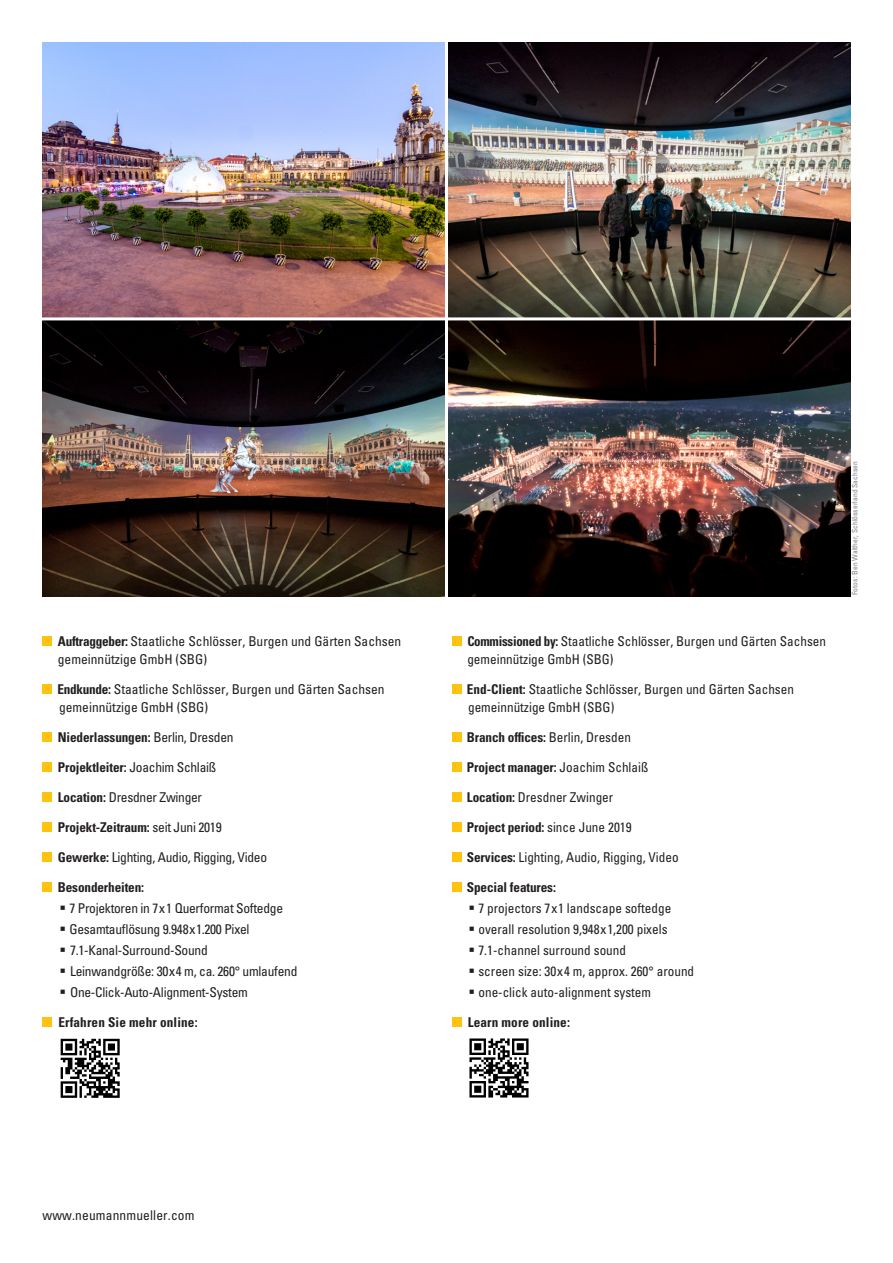
<style>
.page{position:relative;width:893px;height:1263px;background:#fff}
.page>*{position:absolute;margin:0;border:0;box-sizing:border-box;transform-origin:0 0}
.t1{font:condensed 13.5px/18px "Univers";color:#231f20}
.t2{font:condensed 13.5px/21px "Univers";letter-spacing:-.02em;color:#231f20}
.t3{font:700 condensed 13.5px "Univers";letter-spacing:-.01em;color:#231f20}
.t4{font:700 condensed 13.5px "Univers";letter-spacing:.01em;color:#231f20}
.t5{font:condensed 7.5px "Univers";letter-spacing:.01em;color:#808285}
.s1{font-weight:700}
.s2{font-weight:400}
</style>
<div class="page">
<img style="left:43px;top:43px;width:807px;height:274px">
<img style="left:43px;top:320px;width:807px;height:276px">
<hr style="left:445px;top:34px;width:3px;height:566px;background:#fff">
<div style="left:42px;top:1017px;width:10px;height:10px;background:#fec210"></div>
<svg style="left:60px;top:1038px;width:60px;height:60px"></svg>
<svg style="left:61px;top:1039px;width:59px;height:59px"></svg>
<div style="left:452px;top:1017px;width:9px;height:10px;background:#fec210"></div>
<div style="left:467px;top:1036px;width:64px;height:64px;background:linear-gradient(to right,#fff,#fff)"></div>
<svg style="left:469px;top:1038px;width:59px;height:59px"></svg>
<div style="left:43px;top:636px;width:9px;height:10px;background:#fec210"></div>
<div style="left:43px;top:684px;width:9px;height:10px;background:#fec210"></div>
<div style="left:43px;top:732px;width:9px;height:10px;background:#fec210"></div>
<div style="left:43px;top:762px;width:9px;height:10px;background:#fec210"></div>
<div style="left:43px;top:792px;width:9px;height:10px;background:#fec210"></div>
<div style="left:43px;top:822px;width:9px;height:10px;background:#fec210"></div>
<div style="left:43px;top:852px;width:9px;height:10px;background:#fec210"></div>
<div style="left:43px;top:882px;width:9px;height:10px;background:#fec210"></div>
<div style="left:452px;top:636px;width:9px;height:10px;background:#fec210"></div>
<div style="left:452px;top:684px;width:9px;height:10px;background:#fec210"></div>
<div style="left:452px;top:732px;width:9px;height:10px;background:#fec210"></div>
<div style="left:452px;top:762px;width:9px;height:10px;background:#fec210"></div>
<div style="left:452px;top:792px;width:9px;height:10px;background:#fec210"></div>
<div style="left:452px;top:822px;width:9px;height:10px;background:#fec210"></div>
<div style="left:452px;top:852px;width:9px;height:10px;background:#fec210"></div>
<div style="left:452px;top:882px;width:9px;height:10px;background:#fec210"></div>
<p class="t1" style="left:58px;top:632px;width:345px"><span class="s1">Auftraggeber:</span> Staatliche Schlösser, Burgen und Gärten Sachsen gemeinnützige GmbH (SBG)</p>
<p class="t1" style="left:57px;top:680px;width:329px"><span class="s1">Endkunde:</span> Staatliche Schlösser, Burgen und Gärten Sachsen gemeinnützige GmbH (SBG)</p>
<p class="t3" style="left:58px;top:729px;width:177px">Niederlassungen: <span class="s2">Berlin, Dresden</span></p>
<p class="t3" style="left:58px;top:759px;width:160px">Projektleiter: <span class="s2">Joachim Schlaiß</span></p>
<p class="t2" style="left:58px;top:786px;width:146px"><span class="s1">Location:</span> Dresdner Zwinger</p>
<p class="t3" style="left:58px;top:819px;width:165px">Projekt-Zeitraum: <span class="s2">seit Juni 2019</span></p>
<p class="t2" style="left:58px;top:846px;width:211px"><span class="s1">Gewerke:</span> Lighting, Audio, Rigging, Video</p>
<p class="t3" style="left:58px;top:879px;width:88px">Besonderheiten:</p>
<p class="t2" style="left:69px;top:897px;width:230px">7 Projektoren in 7x1 Querformat Softedge Gesamtauflösung 9.948x1.200 Pixel 7.1-Kanal-Surround-Sound<br>Leinwandgröße: 30x4 m, ca. 260° umlaufend One-Click-Auto-Alignment-System</p>
<p class="t1" style="left:467px;top:632px;width:360px"><span class="s1">Commissioned by:</span> Staatliche Schlösser, Burgen und Gärten Sachsen gemeinnützige GmbH (SBG)</p>
<p class="t1" style="left:467px;top:680px;width:329px"><span class="s1">End-Client:</span> Staatliche Schlösser, Burgen und Gärten Sachsen gemeinnützige GmbH (SBG)</p>
<p class="t3" style="left:467px;top:729px;width:166px">Branch offices: <span class="s2">Berlin, Dresden</span></p>
<p class="t3" style="left:467px;top:759px;width:183px">Project manager: <span class="s2">Joachim Schlaiß</span></p>
<p class="t1" style="left:467px;top:788px;width:148px"><span class="s1">Location:</span> Dresdner Zwinger</p>
<p class="t3" style="left:467px;top:819px;width:166px">Project period: <span class="s2">since June 2019</span></p>
<p class="t1" style="left:467px;top:848px;width:213px"><span class="s1">Services:</span> Lighting, Audio, Rigging, Video</p>
<p class="t3" style="left:467px;top:879px;width:91px">Special features:</p>
<p class="t1" style="left:478px;top:897px;width:217px;line-height:21px">7 projectors 7x1 landscape softedge overall resolution 9,948x1,200 pixels 7.1-channel surround sound<br>screen size: 30x4 m, approx. 260° around one-click auto-alignment system</p>
<p class="t4" style="left:58px;top:1014px;width:141px">Erfahren Sie mehr online:</p>
<p class="t4" style="left:468px;top:1014px;width:104px">Learn more online:</p>
<p class="t5" style="left:850px;top:595px;width:135px;rotate:-90deg">Fotos: Ben Walther, Schlösserland Sachsen</p>
<p class="t1" style="left:43px;top:1206px;width:154px">www.neumannmueller.com</p>
</div>
